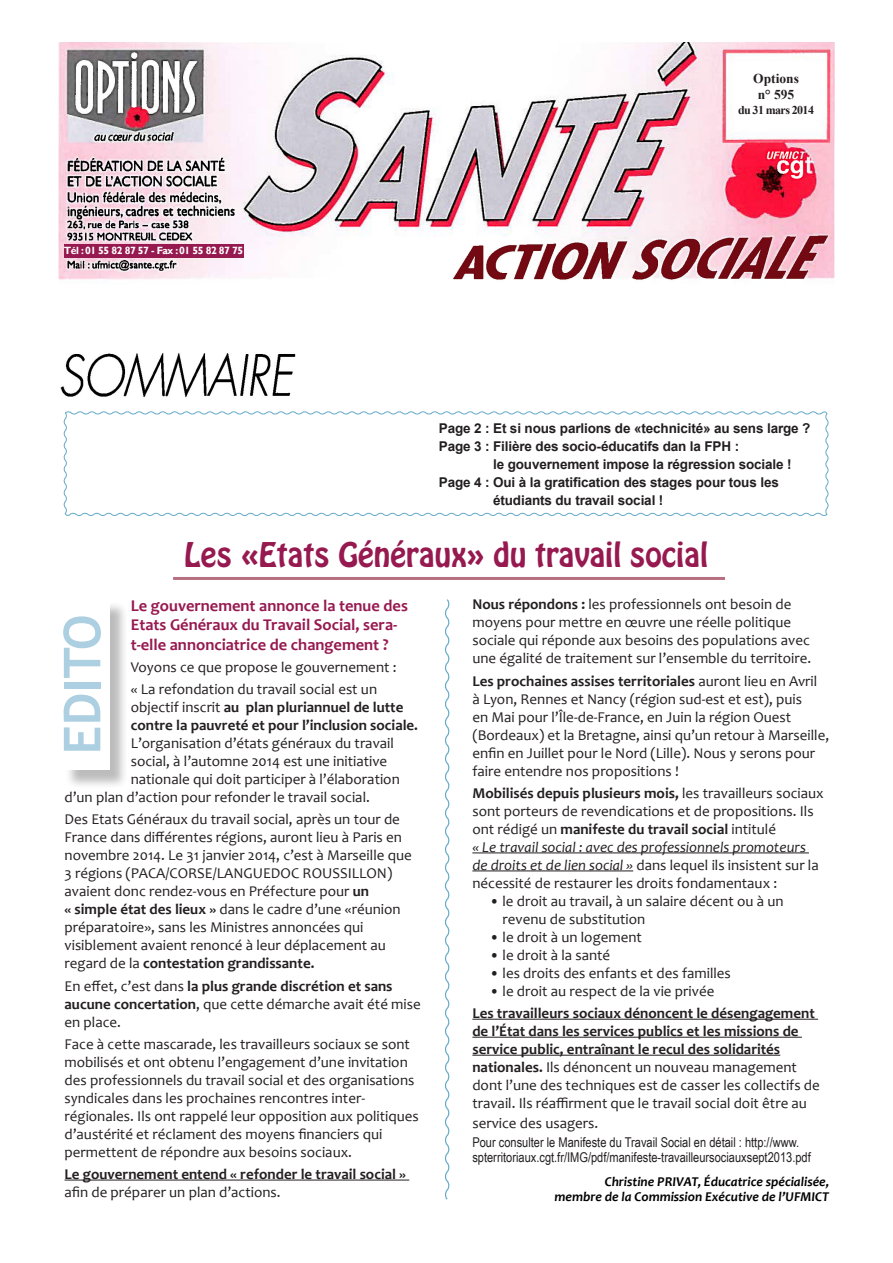
<style>
.page{position:relative;width:893px;height:1263px;background:#fff}
.page>*{position:absolute;margin:0;border:0;box-sizing:border-box;transform-origin:0 0}
.t1{font:700 51px "Trebuchet MS";color:#accfe1}
.txt_courant_3_col{font:30px "Hobo Std";color:#961950}
.txt_courant_3_col-2{font:700 16.5px/19.5px "Candara";color:#961950}
.txt_courant_3_col-3{font:15px/18px "Candara";color:#231f20}
.txt_courant_3_col-4{font:700 15px/18px "Candara";color:#231f20}
.t2{font:700 13.5px/18px "Arial";letter-spacing:-.01em;color:#231f20}
.txt_courant_3_col-5{font:13.5px/15px "Arial Narrow";color:#231f20}
.txt_courant_3_col-6{font:italic 700 13.5px/15px "Candara";color:#000;text-align:right}
.t3{font:700 13.5px "Times New Roman";color:#231f20}
.t4{font:700 12px "Times New Roman";letter-spacing:-.05em;color:#231f20}
.txt_courant_3_col-7{font:700 10.5px "Gill Sans";letter-spacing:-.04em;color:#fff}
.s1{font-weight:400}
.s2{font-weight:700}
.s3{font-style:italic}
</style>
<div class="page">
<img style="left:58px;top:43px;width:777px;height:354px">
<div style="left:64px;top:244px;width:179px;height:13px;background:#961950"></div>
<hr style="left:65px;top:1180px;width:344px;height:1px;background:#231f20">
<hr style="left:472px;top:853px;width:337px;height:1px;background:#231f20">
<hr style="left:472px;top:871px;width:161px;height:1px;background:#231f20">
<hr style="left:472px;top:1019px;width:346px;height:1px;background:#231f20">
<hr style="left:472px;top:1037px;width:330px;height:1px;background:#231f20">
<hr style="left:472px;top:1055px;width:308px;height:1px;background:#231f20">
<svg style="left:63px;top:411px;width:766px;height:105px"></svg>
<div style="left:65px;top:601px;width:63px;height:188px;background:#231f20;opacity:.3"></div>
<div style="left:63px;top:598px;width:46px;height:172px;background:#fff"></div>
<svg style="left:445px;top:599px;width:5px;height:601px"></svg>
<hr style="left:173px;top:577px;width:552px;height:3px;background:#b67082">
<p class="txt_courant_3_col-7" style="left:64px;top:244px;width:181px">Tél : 01 55 82 87 57 - Fax : 01 55 82 87 75</p>
<p class="t3" style="left:753px;top:69px;width:47px">Options</p>
<p class="t3" style="left:758px;top:85px;width:38px">n° 595</p>
<p class="t4" style="left:738px;top:101px;width:77px">du 31 mars 2014</p>
<p class="t2" style="left:439px;top:419px;width:373px">Page 2 : Et si nous parlions de «technicité» au sens large ?</p>
<p class="t2" style="left:493px;top:437px;width:300px;text-indent:-54px">Page 3 : Filière des socio-éducatifs dan la FPH :<br>le gouvernement impose la régression sociale !</p>
<p class="t2" style="left:493px;top:473px;width:287px;text-indent:-54px">Page 4 : Oui à la gratification des stages pour tous les étudiants du travail social !</p>
<p class="txt_courant_3_col" style="left:184px;top:533px;width:525px">Les «Etats Généraux» du travail social</p>
<p class="txt_courant_3_col-2" style="left:131px;top:595px;width:279px">Le gouvernement annonce la tenue des<br>Etats Généraux du Travail Social, sera&shy;t-elle annonciatrice de changement ?</p>
<p class="txt_courant_3_col-3" style="left:131px;top:658px;width:267px">Voyons ce que propose le gouvernement :</p>
<p class="txt_courant_3_col-3" style="left:131px;top:680px;width:248px">« La refondation du travail social est un</p>
<p class="txt_courant_3_col-4" style="left:131px;top:698px;width:274px"><span class="s1">objectif inscrit</span> au plan pluriannuel de lutte</p>
<p class="txt_courant_3_col-4" style="left:131px;top:716px;width:289px">contre la pauvreté et pour l’inclusion sociale.</p>
<p class="txt_courant_3_col-3" style="left:131px;top:734px;width:265px">L’organisation d’états généraux du travail</p>
<p class="txt_courant_3_col-3" style="left:131px;top:752px;width:258px">social, à l’automne 2014 est une initiative</p>
<p class="txt_courant_3_col-3" style="left:131px;top:770px;width:271px">nationale qui doit participer à l’élaboration</p>
<p class="txt_courant_3_col-3" style="left:65px;top:788px;width:307px">d’un plan d’action pour refonder le travail social.</p>
<p class="txt_courant_3_col-3" style="left:65px;top:810px;width:349px">Des Etats Généraux du travail social, après un tour de France dans différentes régions, auront lieu à Paris en novembre 2014. Le 31 janvier 2014, c’est à Marseille que 3 régions (PACA/CORSE/LANGUEDOC ROUSSILLON) avaient donc rendez-vous en Préfecture pour <span class="s2">un<br>« simple état des lieux »</span> dans le cadre d’une «réunion préparatoire», sans les Ministres annoncées qui visiblement avaient renoncé à leur déplacement au regard de la <span class="s2">contestation grandissante.</span></p>
<p class="txt_courant_3_col-3" style="left:65px;top:976px;width:358px">En effet, c’est dans <span class="s2">la plus grande discrétion et sans aucune concertation</span>, que cette démarche avait été mise en place.</p>
<p class="txt_courant_3_col-3" style="left:65px;top:1035px;width:356px">Face à cette mascarade, les travailleurs sociaux se sont mobilisés et ont obtenu l’engagement d’une invitation des professionnels du travail social et des organisations syndicales dans les prochaines rencontres inter&shy;régionales. Ils ont rappelé leur opposition aux politiques d’austérité et réclament des moyens financiers qui permettent de répondre aux besoins sociaux.</p>
<p class="txt_courant_3_col-4" style="left:65px;top:1165px;width:343px">Le gouvernement entend « refonder le travail social » <span class="s1">afin de préparer un plan d’actions.</span></p>
<p class="t1" style="left:50px;top:754px;width:141px;rotate:-90deg">EDITO</p>
<p class="txt_courant_3_col-3" style="left:472px;top:595px;width:340px"><span class="s2">Nous répondons :</span> les professionnels ont besoin de moyens pour mettre en œuvre une réelle politique sociale qui réponde aux besoins des populations avec une égalité de traitement sur l’ensemble du territoire.</p>
<p class="txt_courant_3_col-3" style="left:472px;top:672px;width:358px"><span class="s2">Les prochaines assises territoriales</span> auront lieu en Avril<br>à Lyon, Rennes et Nancy (région sud-est et est), puis<br>en Mai pour l’Île-de-France, en Juin la région Ouest (Bordeaux) et la Bretagne, ainsi qu’un retour à Marseille, enfin en Juillet pour le Nord (Lille). Nous y serons pour faire entendre nos propositions !</p>
<p class="txt_courant_3_col-3" style="left:472px;top:784px;width:353px"><span class="s2">Mobilisés depuis plusieurs mois,</span> les travailleurs sociaux sont porteurs de revendications et de propositions. Ils ont rédigé un <span class="s2">manifeste du travail social</span> intitulé<br><span class="s3">« Le travail social : avec des professionnels promoteurs de droits et de lien social »</span> dans lequel ils insistent sur la nécessité de restaurer les droits fondamentaux :</p>
<p class="txt_courant_3_col-3" style="left:503px;top:892px;width:282px;text-indent:-13px">• le droit au travail, à un salaire décent ou à un revenu de substitution</p>
<p class="txt_courant_3_col-3" style="left:489px;top:928px;width:154px">• le droit à un logement</p>
<p class="txt_courant_3_col-3" style="left:489px;top:946px;width:122px">• le droit à la santé</p>
<p class="txt_courant_3_col-3" style="left:489px;top:964px;width:243px">• les droits des enfants et des familles</p>
<p class="txt_courant_3_col-3" style="left:489px;top:982px;width:226px">• le droit au respect de la vie privée</p>
<p class="txt_courant_3_col-4" style="left:472px;top:1004px;width:349px">Les travailleurs sociaux dénoncent le désengagement de l’État dans les services publics et les missions de service public, entraînant le recul des solidarités nationales. <span class="s1">Ils dénoncent un nouveau management dont l’une des techniques est de casser les collectifs de travail. Ils réaffirment que le travail social doit être au</span></p>
<p class="txt_courant_3_col-3" style="left:472px;top:1114px;width:127px">service des usagers.</p>
<p class="txt_courant_3_col-5" style="left:472px;top:1134px;width:340px">Pour consulter le Manifeste du Travail Social en détail : http://www. spterritoriaux.cgt.fr/IMG/pdf/manifeste-travailleursociauxsept2013.pdf</p>
<p class="txt_courant_3_col-6" style="left:555px;top:1173px;width:276px">Christine PRIVAT, Éducatrice spécialisée, membre de la Commission Exécutive de l’UFMICT</p>
</div>
